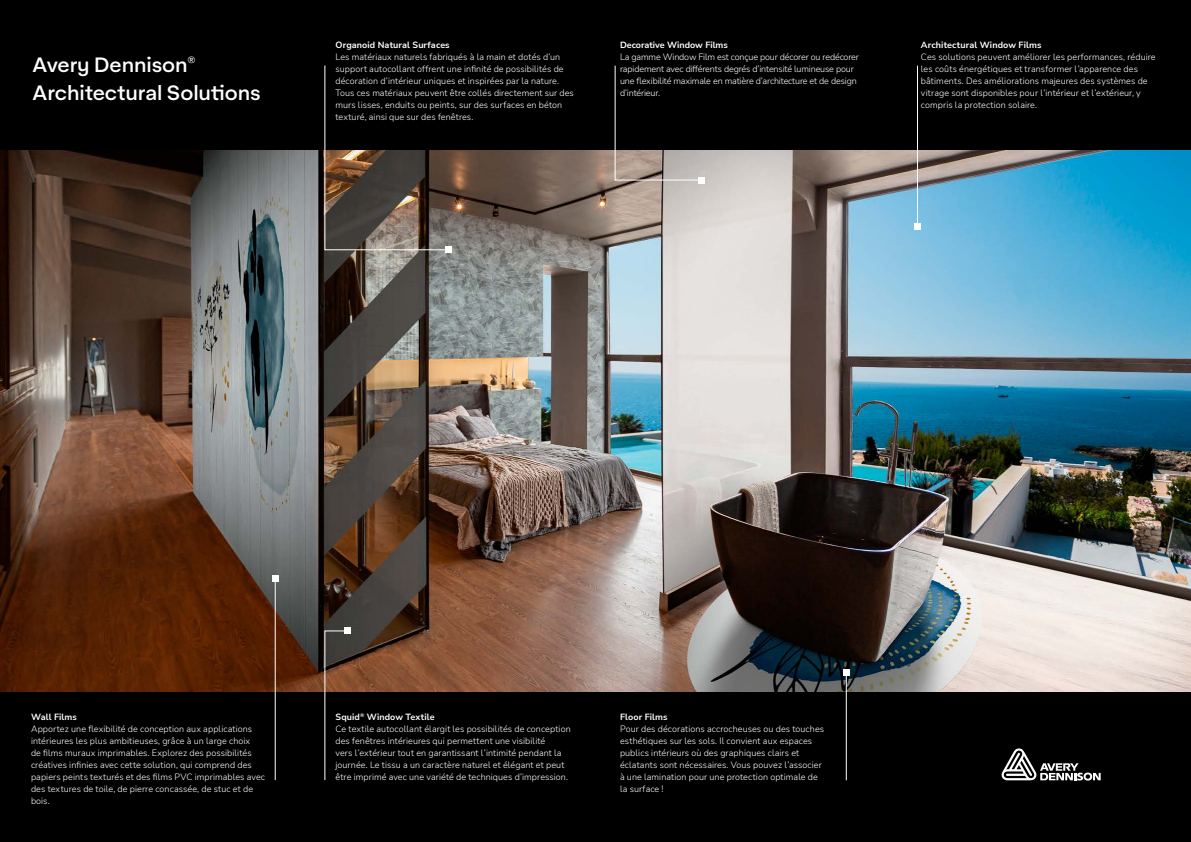
<style>
.page{position:relative;width:1191px;height:842px;background:#000}
.page>*{position:absolute;margin:0;border:0;box-sizing:border-box;transform-origin:0 0}
.t1{font:500 20px/28px "Aktifo A";letter-spacing:-.005em;color:#fff}
.t2{font:300 9px/12px "Nunito Sans";letter-spacing:.01em;color:#fff}
.t3{font:300 9px/12px "Nunito Sans";letter-spacing:-.015em;color:#fff}
.t4{font:700 9px "Nunito Sans";letter-spacing:.01em;color:#fff}
.s1{font-weight:700}
</style>
<div class="page">
<img style="left:0;top:150px;width:1191px;height:542px">
<hr style="left:275px;top:578px;width:1px;height:202px;background:#fff">
<svg style="left:272px;top:575px;width:6px;height:6px"></svg>
<svg style="left:324px;top:628px;width:27px;height:153px"></svg>
<svg style="left:324px;top:65px;width:128px;height:188px"></svg>
<hr style="left:846px;top:672px;width:1px;height:108px;background:#fff">
<svg style="left:843px;top:669px;width:6px;height:6px"></svg>
<hr style="left:917px;top:66px;width:1px;height:161px;background:#fff">
<svg style="left:914px;top:224px;width:6px;height:6px"></svg>
<svg style="left:614px;top:65px;width:91px;height:118px"></svg>
<svg style="left:1001px;top:748px;width:99px;height:33px"></svg>
<h1 class="t1" style="left:33px;top:50px;width:230px">Avery Dennison<sup>®<br></sup>Architectural Solutions</h1>
<p class="t4" style="left:335px;top:39px;width:116px">Organoid Natural Surfaces</p>
<p class="t2" style="left:335px;top:50px;width:240px">Les matériaux naturels fabriqués à la main et dotés d’un support autocollant offrent une infinité de possibilités de décoration d’intérieur uniques et inspirées par la nature.<br>Tous ces matériaux peuvent être collés directement sur des murs lisses, enduits ou peints, sur des surfaces en béton texturé, ainsi que sur des fenêtres.</p>
<p class="t4" style="left:620px;top:39px;width:109px">Decorative Window Films</p>
<p class="t3" style="left:620px;top:51px;width:240px">La gamme Window Film est conçue pour décorer ou redécorer rapidement avec différents degrés d’intensité lumineuse pour une flexibilité maximale en matière d’architecture et de design d’intérieur.</p>
<p class="t4" style="left:921px;top:39px;width:122px">Architectural Window Films</p>
<p class="t2" style="left:921px;top:51px;width:236px">Ces solutions peuvent améliorer les performances, réduire les coûts énergétiques et transformer l’apparence des bâtiments. Des améliorations majeures des systèmes de vitrage sont disponibles pour l’intérieur et l’extérieur, y compris la protection solaire.</p>
<p class="t4" style="left:31px;top:711px;width:47px">Wall Films</p>
<p class="t2" style="left:31px;top:723px;width:236px">Apportez une flexibilité de conception aux applications intérieures les plus ambitieuses, grâce à un large choix<br>de films muraux imprimables. Explorez des possibilités créatives infinies avec cette solution, qui comprend des papiers peints texturés et des films PVC imprimables avec des textures de toile, de pierre concassée, de stuc et de bois.</p>
<p class="t2" style="left:335px;top:711px;width:237px"><span class="s1">Squid</span><sup>®</sup> <span class="s1">Window Textile<br></span>Ce textile autocollant élargit les possibilités de conception des fenêtres intérieures qui permettent une visibilité<br>vers l’extérieur tout en garantissant l’intimité pendant la journée. Le tissu a un caractère naturel et élégant et peut être imprimé avec une variété de techniques d’impression.</p>
<p class="t4" style="left:620px;top:711px;width:49px">Floor Films</p>
<p class="t2" style="left:620px;top:723px;width:206px">Pour des décorations accrocheuses ou des touches esthétiques sur les sols. Il convient aux espaces publics intérieurs où des graphiques clairs et éclatants sont nécessaires. Vous pouvez l’associer à une lamination pour une protection optimale de la surface !</p>
</div>
